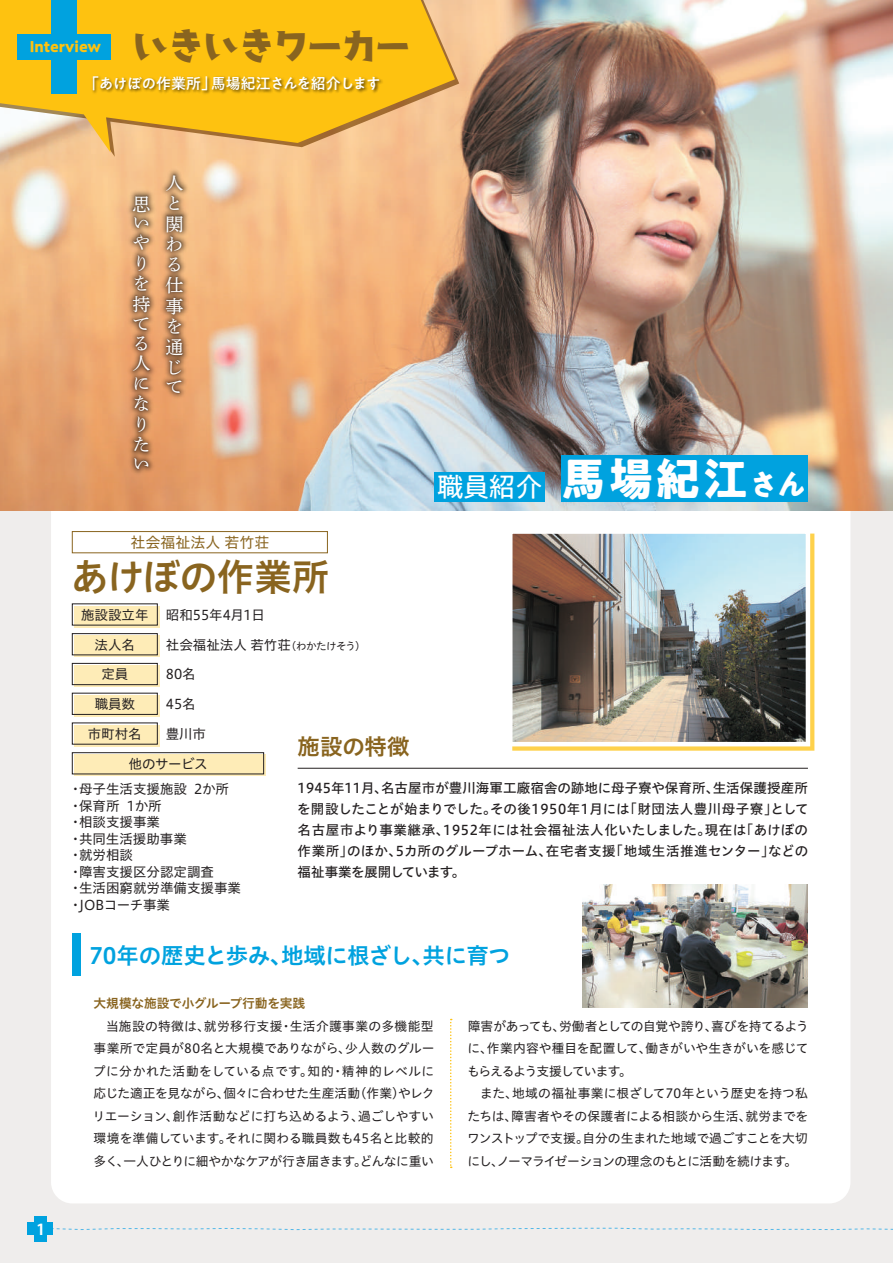
<style>
.page{position:relative;width:893px;height:1263px;background:#efedec}
.page>*{position:absolute;margin:0;border:0;box-sizing:border-box;transform-origin:0 0}
.t1{font:37.5px "Gospel Std EB";letter-spacing:-.08em;color:#89641f}
.t2{font:37.5px "Hiragino UD Sans Std N W6";letter-spacing:-.015em;color:#89641f}
.t3{font:27px "PA1 Gothic Std N";color:#fff}
.t4{font:22.5px "Hiragino UD Sans Std N W6";letter-spacing:-.025em;color:#00a2df}
.t5{font:22.5px "Hiragino UD Sans Std N W6";letter-spacing:-.005em;color:#89641f}
.t6{font:18px/20.2px "P Shuei Yobu Min Std N M";color:#fff}
.t7{font:500 15px "PA1 Gothic Std N";letter-spacing:-.055em;color:#fff}
.t8{font:700 15px "PA1 Gothic Std N";color:#fec210}
.t9{font:15px "Hiragino UD Sans Std N W4";color:#89641f}
.t10{font:700 15px "Koz Go Pro";color:#fff}
.t11{font:13.5px/21px "Hiragino UD Sans Std N W5";color:#231f20;text-align:justify}
.t12{font:13.5px/16.5px "Hiragino UD Sans Std N W4";color:#231f20}
.t13{font:12.75px/22.5px "Hiragino UD Sans Std N W4";letter-spacing:-.03em;color:#231f20;text-align:justify}
.t14{font:12.75px "Hiragino UD Sans Std N W6";letter-spacing:-.02em;color:#89641f}
.s1{font-weight:700;font-size:45px}
.s2{font-weight:700;font-size:30px}
.s3{font-size:10.5px}
</style>
<div class="page">
<div style="left:51px;top:60px;width:799px;height:1143px;background:#fff;border-radius:21px"></div>
<img style="left:0;top:0;width:893px;height:510px">
<svg style="left:0;top:0;width:459px;height:157px;background:#f3c28f"></svg>
<svg style="left:0;top:0;width:455px;height:153px;background:#f7c034"></svg>
<div style="left:72px;top:933px;width:9px;height:43px;background:#00a2df"></div>
<div style="left:434px;top:472px;width:110px;height:30px;background:#00a2df"></div>
<div style="left:561px;top:455px;width:247px;height:47px;background:#00a2df"></div>
<svg style="left:74px;top:606px;width:85px;height:21px;background:#f1e0ae"></svg>
<div style="left:74px;top:636px;width:85px;height:21px;background:linear-gradient(to right,#feecb7,#feecb7)"></div>
<div style="left:74px;top:665px;width:85px;height:22px;background:#feecb7"></div>
<div style="left:74px;top:695px;width:85px;height:21px;background:#feecb7"></div>
<svg style="left:74px;top:725px;width:85px;height:21px;background:#f1e0ae"></svg>
<div style="left:74px;top:755px;width:192px;height:21px;background:linear-gradient(to right,#ffedb8,#fdebb6)"></div>
<div style="left:72px;top:633px;width:86px;height:22px;border:1px solid #231f20"></div>
<div style="left:72px;top:663px;width:86px;height:22px;border:1px solid #231f20"></div>
<div style="left:72px;top:693px;width:86px;height:22px;border:1px solid #231f20"></div>
<div style="left:72px;top:752px;width:192px;height:22px;border:1px solid #231f20"></div>
<hr style="left:298px;top:768px;width:510px;height:1px;background:#231f20">
<div style="left:512px;top:533px;width:302px;height:218px;border:4px solid #fec210"></div>
<img style="left:513px;top:534px;width:292px;height:207px">
<div style="left:508px;top:529px;width:302px;height:217px;border:4px solid #fff"></div>
<svg style="left:53px;top:1227px;width:840px;height:3px"></svg>
<div style="left:28px;top:1222px;width:25px;height:13px;background:#00a2df"></div>
<div style="left:34px;top:1216px;width:13px;height:26px;background:#00a2df"></div>
<div style="left:51px;top:0;width:26px;height:94px;background:#00a2df"></div>
<div style="left:17px;top:34px;width:94px;height:26px;background:#00a2df"></div>
<img style="left:87px;top:73px;width:298px;height:28px">
<svg style="left:450px;top:1019px;width:2px;height:149px"></svg>
<img style="left:124px;top:167px;width:68px;height:313px">
<img style="left:130px;top:172px;width:56px;height:304px">
<div style="left:72px;top:531px;width:256px;height:22px;border:1px solid #89641f"></div>
<img style="left:583px;top:884px;width:225px;height:124px">
<p class="t8" style="left:30px;top:37px;width:73px">Interview</p>
<h1 class="t1" style="left:131px;top:21px;width:282px">いきいきワーカー</h1>
<p class="t7" style="left:84px;top:75px;width:298px">「あけぼの作業所」馬場紀江さんを紹介します</p>
<h3 class="t6" style="left:132px;top:193px;width:19px">思いやりを持</h3>
<h3 class="t6" style="left:132px;top:313px;width:19px">てる人になりた</h3>
<h3 class="t6" style="left:132px;top:452px;width:18px">い</h3>
<h3 class="t6" style="left:165px;top:173px;width:19px">人と関わる仕事を通じて</h3>
<p class="t9" style="left:130px;top:531px;width:140px">社会福祉法人 若竹荘</p>
<h1 class="t2" style="left:71px;top:548px;width:260px">あけぼの作業所</h1>
<h2 class="t3" style="left:437px;top:472px;width:372px">職員紹介 <span class="s1">馬場紀江</span><span class="s2">さん</span></h2>
<p class="t12" style="left:81px;top:606px;width:69px">施設設立年</p>
<p class="t12" style="left:166px;top:606px;width:101px">昭和55年4月1日</p>
<p class="t12" style="left:95px;top:635px;width:42px">法人名</p>
<p class="t12" style="left:166px;top:635px;width:201px">社会福祉法人 若竹荘<span class="s3">（わかたけそう）</span></p>
<p class="t12" style="left:101px;top:665px;width:28px">定員</p>
<p class="t12" style="left:166px;top:665px;width:31px">80名</p>
<p class="t12" style="left:95px;top:695px;width:42px">職員数</p>
<p class="t12" style="left:166px;top:695px;width:31px">45名</p>
<p class="t12" style="left:88px;top:725px;width:56px">市町村名</p>
<p class="t12" style="left:166px;top:725px;width:42px">豊川市</p>
<h3 class="t5" style="left:298px;top:730px;width:113px">施設の特徴</h3>
<p class="t11" style="left:297px;top:776px;width:513px">1945年11月、名古屋市が豊川海軍工廠宿舎の跡地に母子寮や保育所、生活保護授産所を開設したことが始まりでした。その後1950年1月には「財団法人豊川母子寮」として名古屋市より事業継承、1952年には社会福祉法人化いたしました。現在は「あけぼの作業所」のほか、5カ所のグループホーム、在宅者支援「地域生活推進センター」などの福祉事業を展開しています。</p>
<p class="t12" style="left:129px;top:754px;width:80px">他のサービス</p>
<p class="t12" style="left:69px;top:780px;width:174px">・母子生活支援施設 2か所・保育所 1か所<br>・相談支援事業<br>・共同生活援助事業<br>・就労相談<br>・障害支援区分認定調査<br>・生活困窮就労準備支援事業・JOBコーチ事業</p>
<h3 class="t4" style="left:89px;top:938px;width:423px">70年の歴史と歩み、地域に根ざし、共に育つ</h3>
<p class="t10" style="left:36px;top:1219px;width:10px">1</p>
<p class="t14" style="left:94px;top:994px;width:213px">大規模な施設で小グループ行動を実践</p>
<p class="t13" style="left:93px;top:1014px;width:344px;text-indent:13px">当施設の特徴は、就労移行支援・生活介護事業の多機能型事業所で定員が80名と大規模でありながら、少人数のグループに分かれた活動をしている点です。知的・精神的レベルに応じた適正を見ながら、個々に合わせた生産活動（作業）やレクリエーション、創作活動などに打ち込めるよう、過ごしやすい環境を準備しています。それに関わる職員数も45名と比較的多く、一人ひとりに細やかなケアが行き届きます。どんなに重い</p>
<p class="t13" style="left:467px;top:1014px;width:343px">障害があっても、労働者としての自覚や誇り、喜びを持てるように、作業内容や種目を配置して、働きがいや生きがいを感じてもらえるよう支援しています。</p>
<p class="t13" style="left:467px;top:1081px;width:343px;text-indent:13px">また、地域の福祉事業に根ざして70年という歴史を持つ私たちは、障害者やその保護者による相談から生活、就労までをワンストップで支援。自分の生まれた地域で過ごすことを大切にし、ノーマライゼーションの理念のもとに活動を続けます。</p>
</div>
